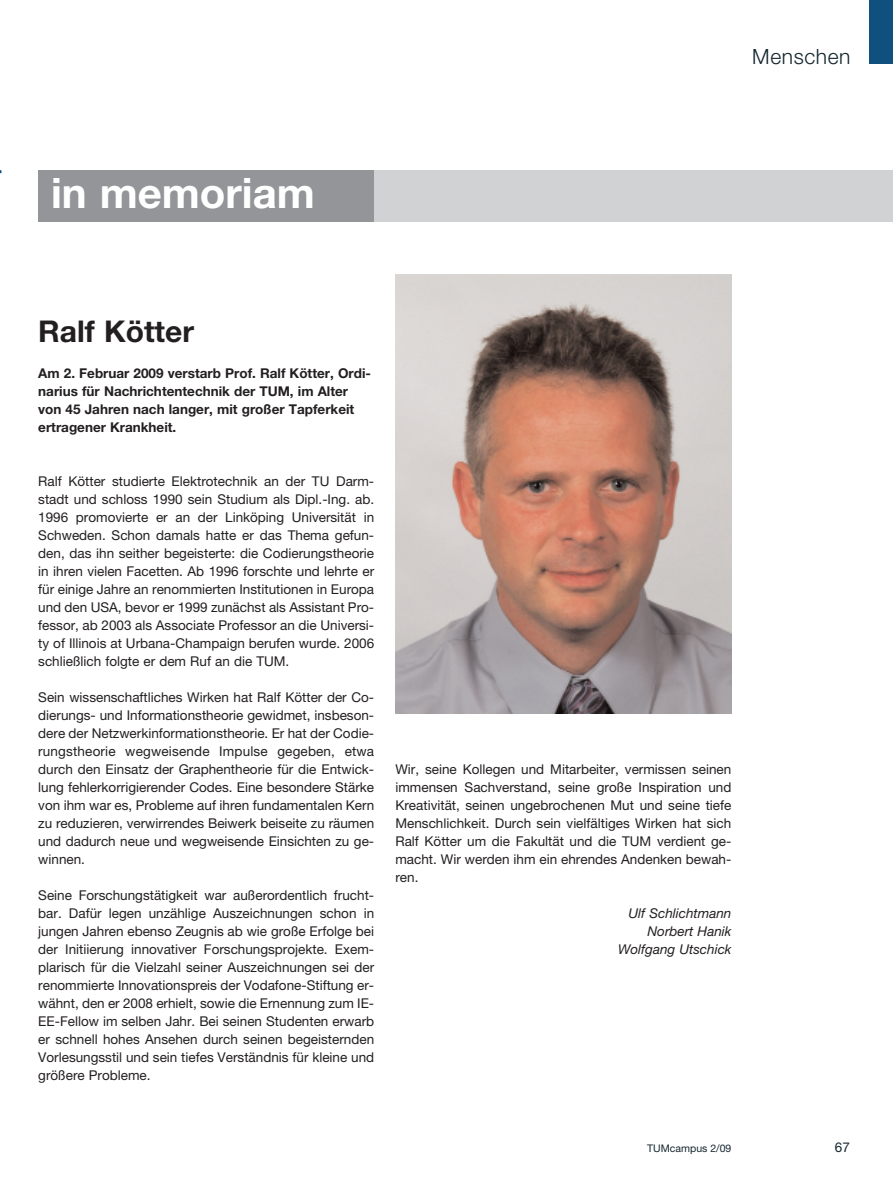
<style>
.page{position:relative;width:893px;height:1191px;background:#fff}
.page>*{position:absolute;margin:0;border:0;box-sizing:border-box;transform-origin:0 0}
.t1{font:700 42px "TUM Neue Helvetica";color:#fff}
.t2{font:700 30px "TUM Neue Helvetica";color:#231f20}
.t3{font:300 21px "Helvetica Neue";letter-spacing:.03em;color:#15272f}
.t4{font:13.5px/18px "TUM Neue Helvetica";color:#231f20;text-align:justify}
.t5{font:700 13.5px/18px "TUM Neue Helvetica";color:#231f20}
.t6{font:italic 13.5px/18px "TUM Neue Helvetica";color:#231f20;text-align:right}
.t7{font:13.5px "Helvetica Neue";color:#15272f}
.t8{font:10.5px "Helvetica Neue";color:#15272f}
</style>
<div class="page">
<div style="left:370px;top:170px;width:523px;height:51px;background:#d1d2d4"></div>
<div style="left:870px;top:0;width:23px;height:64px;background:#0f507e"></div>
<img style="left:395px;top:274px;width:336px;height:439px">
<div style="left:38px;top:170px;width:336px;height:51px;background:#939598"></div>
<h3 class="t3" style="left:752px;top:49px;width:100px">Menschen</h3>
<h1 class="t1" style="left:51px;top:166px;width:265px">in memoriam</h1>
<h2 class="t2" style="left:38px;top:312px;width:157px">Ralf Kötter</h2>
<p class="t5" style="left:38px;top:364px;width:334px">Am 2. Februar 2009 verstarb Prof. Ralf Kötter, Ordi&shy;narius für Nachrichtentechnik der TUM, im Alter von 45 Jahren nach langer, mit großer Tapferkeit ertragener Krankheit.</p>
<p class="t4" style="left:38px;top:472px;width:337px">Ralf Kötter studierte Elektrotechnik an der TU Darm&shy;stadt und schloss 1990 sein Studium als Dipl.-Ing. ab.<br>1996 promovierte er an der Linköping Universität in Schweden. Schon damals hatte er das Thema gefun&shy;den, das ihn seither begeisterte: die Codierungstheorie in ihren vielen Facetten. Ab 1996 forschte und lehrte er für einige Jahre an renommierten Institutionen in Europa und den USA, bevor er 1999 zunächst als Assistant Pro&shy;fessor, ab 2003 als Associate Professor an die Universi&shy;ty of Illinois at Urbana-Champaign berufen wurde. 2006 schließlich folgte er dem Ruf an die TUM.</p>
<p class="t4" style="left:38px;top:688px;width:337px">Sein wissenschaftliches Wirken hat Ralf Kötter der Co&shy;dierungs- und Informationstheorie gewidmet, insbeson&shy;dere der Netzwerkinformationstheorie. Er hat der Codie&shy;rungstheorie wegweisende Impulse gegeben, etwa durch den Einsatz der Graphentheorie für die Entwick&shy;lung fehlerkorrigierender Codes. Eine besondere Stärke von ihm war es, Probleme auf ihren fundamentalen Kern zu reduzieren, verwirrendes Beiwerk beiseite zu räumen und dadurch neue und wegweisende Einsichten zu ge&shy;winnen.</p>
<p class="t4" style="left:38px;top:886px;width:337px">Seine Forschungstätigkeit war außerordentlich frucht&shy;bar. Dafür legen unzählige Auszeichnungen schon in jungen Jahren ebenso Zeugnis ab wie große Erfolge bei der Initiierung innovativer Forschungsprojekte. Exem&shy;plarisch für die Vielzahl seiner Auszeichnungen sei der renommierte Innovationspreis der Vodafone-Stiftung er&shy;wähnt, den er 2008 erhielt, sowie die Ernennung zum IE-EE-Fellow im selben Jahr. Bei seinen Studenten erwarb er schnell hohes Ansehen durch seinen begeisternden Vorlesungsstil und sein tiefes Verständnis für kleine und größere Probleme.</p>
<p class="t4" style="left:395px;top:760px;width:337px">Wir, seine Kollegen und Mitarbeiter, vermissen seinen immensen Sachverstand, seine große Inspiration und Kreativität, seinen ungebrochenen Mut und seine tiefe Menschlichkeit. Durch sein vielfältiges Wirken hat sich Ralf Kötter um die Fakultät und die TUM verdient ge&shy;macht. Wir werden ihm ein ehrendes Andenken bewah&shy;ren.</p>
<p class="t6" style="left:618px;top:904px;width:115px">Ulf Schlichtmann<br>Norbert Hanik<br>Wolfgang Utschick</p>
<p class="t8" style="left:647px;top:1145px;width:86px">TUMcampus 2/09</p>
<p class="t7" style="left:835px;top:1142px;width:17px">67</p>
</div>
